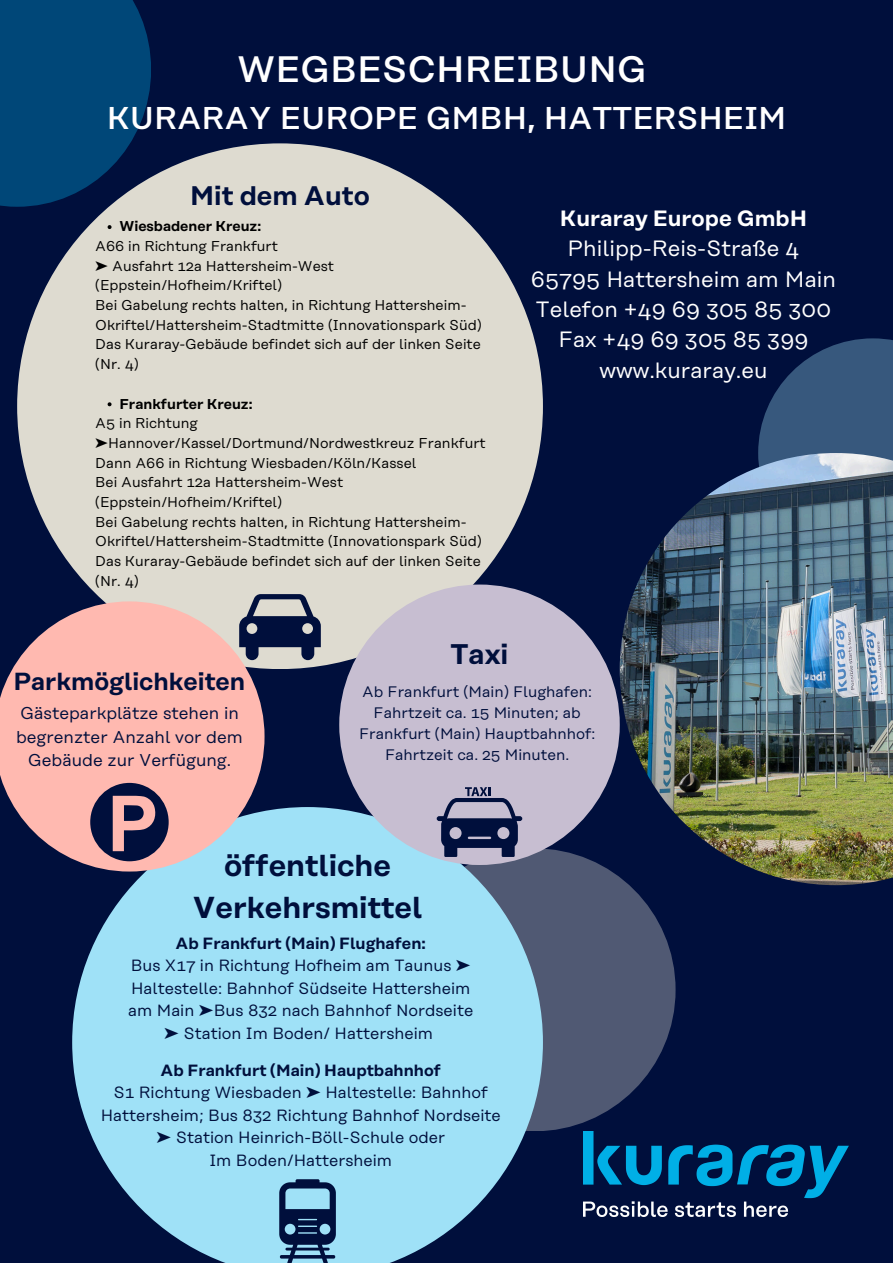
<style>
.page{position:relative;width:893px;height:1263px;background:#000f3c}
.page>*{position:absolute;margin:0;border:0;box-sizing:border-box;transform-origin:0 0}
.t1{font:500 36.67px "Rational Text";color:#fff}
.t2{font:500 31.42px "Rational Text";color:#fff}
.t3{font:600 30.3px/42.1px "Rational Text";color:#000f3c;text-align:center}
.t4{font:600 28.35px "Rational Text";color:#000f3c}
.t5{font:600 26.85px "Rational Text";color:#000f3c}
.t6{font:600 24.67px "Rational Text";color:#000f3c}
.t7{font:600 23.62px "Rational Text";color:#000f3c}
.t8{font:22.12px/30.4px "Rational Text";color:#fff;text-align:center}
.t9{font:17.77px/24.7px "Rational Text";color:#000f3c;text-align:center}
.t10{font:17.1px/23.7px "Rational Text";color:#000f3c;text-align:center}
.t11{font:16.27px/22.6px "Rational Text";color:#000f3c;text-align:center}
.t12{font:600 16.27px "Rational Text";color:#000f3c}
.t13{font:15.23px/21.1px "Rational Text";color:#000f3c;text-align:center}
.t14{font:14.25px/19.6px "Rational Text";color:#000}
.t15{font:600 14.25px "Rational Text";color:#000}
.s1{font-family:"Free Serif"}
.s2{font-weight:600}
</style>
<div class="page">
<div style="left:392px;top:848px;width:283px;height:283px;background:#505973;border-radius:50%"></div>
<svg style="left:758px;top:338px;width:135px;height:115px;fill:#37587d"></svg>
<svg style="left:0;top:0;width:151px;height:206px;fill:#004778"></svg>
<div style="left:17px;top:143px;width:526px;height:526px;background:#dedbd0;border-radius:50%"></div>
<svg style="left:253px;top:594px;width:68px;height:66px"></svg>
<svg style="left:72px;top:807px;width:471px;height:456px;fill:#9fe1f7"></svg>
<svg style="left:279px;top:1179px;width:56px;height:84px"></svg>
<img style="left:620px;top:453px;width:273px;height:432px">
<img style="left:583px;top:1131px;width:265px;height:85px">
<svg style="left:108px;top:225px;width:4px;height:4px"></svg>
<svg style="left:108px;top:402px;width:4px;height:4px"></svg>
<div style="left:339px;top:584px;width:281px;height:281px;background:#c7bed1;border-radius:50%"></div>
<svg style="left:437px;top:787px;width:85px;height:70px"></svg>
<svg style="left:0;top:601px;width:264px;height:270px;fill:#ffb9b0"></svg>
<svg style="left:90px;top:783px;width:78px;height:94px"></svg>
<p class="t1" style="left:237px;top:51px;width:411px">WEGBESCHREIBUNG</p>
<p class="t2" style="left:107px;top:102px;width:681px">KURARAY EUROPE GMBH, HATTERSHEIM</p>
<h1 class="t5" style="left:190px;top:182px;width:181px">Mit dem Auto</h1>
<p class="t15" style="left:119px;top:219px;width:143px">Wiesbadener Kreuz:</p>
<h2 class="t14" style="left:95px;top:237px;width:388px">A66 in Richtung Frankfurt<br><span class="s1">➤</span> Ausfahrt 12a Hattersheim-West (Eppstein/Hofheim/Kriftel)<br>Bei Gabelung rechts halten, in Richtung Hattersheim-Okriftel/Hattersheim-Stadtmitte (Innovationspark Süd)<br>Das Kuraray-Gebäude befindet sich auf der linken Seite</h2>
<h4 class="t14" style="left:95px;top:355px;width:45px">(Nr. 4)</h4>
<h4 class="t14" style="left:95px;top:394px;width:392px;text-indent:24px"><span class="s2">Frankfurter Kreuz:<br></span>A5 in Richtung <span class="s1">➤</span>Hannover/Kassel/Dortmund/Nordwestkreuz Frankfurt Dann A66 in Richtung Wiesbaden/Köln/Kassel<br>Bei Ausfahrt 12a Hattersheim-West (Eppstein/Hofheim/Kriftel)<br>Bei Gabelung rechts halten, in Richtung Hattersheim-Okriftel/Hattersheim-Stadtmitte (Innovationspark Süd)</h4>
<p class="t14" style="left:95px;top:552px;width:387px">Das Kuraray-Gebäude befindet sich auf der linken Seite (Nr. 4)</p>
<p class="t8" style="left:531px;top:204px;width:307px"><span class="s2">Kuraray Europe GmbH<br></span>Philipp-Reis-Straße 4<br>65795 Hattersheim am Main<br>Telefon +49 69 305 85 300<br>Fax +49 69 305 85 399 www.kuraray.eu</p>
<h2 class="t7" style="left:18px;top:662px;width:224px">Parkmöglichkeiten</h2>
<p class="t9" style="left:23px;top:694px;width:215px">Gästeparkplätze stehen in begrenzter Anzahl vor dem Gebäude zur</p>
<p class="t6" style="left:14px;top:669px;width:233px">Parkmöglichkeiten</p>
<p class="t10" style="left:16px;top:702px;width:228px">Gästeparkplätze stehen in begrenzter Anzahl vor dem<br>Gebäude zur Verfügung.</p>
<h2 class="t4" style="left:450px;top:640px;width:60px">Taxi</h2>
<p class="t13" style="left:359px;top:681px;width:238px">Ab Frankfurt (Main) Flughafen:<br>Fahrtzeit ca. 15 Minuten; ab<br>Frankfurt (Main) Hauptbahnhof:<br>Fahrtzeit ca. 25 Minuten.</p>
<p class="t3" style="left:193px;top:845px;width:231px">öffentliche<br>Verkehrsmittel</p>
<h5 class="t12" style="left:176px;top:935px;width:252px">Ab Frankfurt (Main) Flughafen:</h5>
<p class="t11" style="left:128px;top:955px;width:346px">Bus X17 in Richtung Hofheim am Taunus <span class="s1">➤ </span>Haltestelle: Bahnhof Südseite Hattersheim am Main <span class="s1">➤</span>Bus 832 nach Bahnhof Nordseite <span class="s1">➤</span> Station Im Boden/ Hattersheim</p>
<h5 class="t12" style="left:160px;top:1062px;width:282px">Ab Frankfurt (Main) Hauptbahnhof</h5>
<h3 class="t11" style="left:101px;top:1082px;width:401px">S1 Richtung Wiesbaden <span class="s1">➤</span> Haltestelle: Bahnhof<br>Hattersheim; Bus 832 Richtung Bahnhof Nordseite</h3>
<p class="t11" style="left:156px;top:1127px;width:290px"><span class="s1">➤</span> Station Heinrich-Böll-Schule oder</p>
<h2 class="t11" style="left:209px;top:1149px;width:184px">Im Boden/Hattersheim</h2>
</div>
